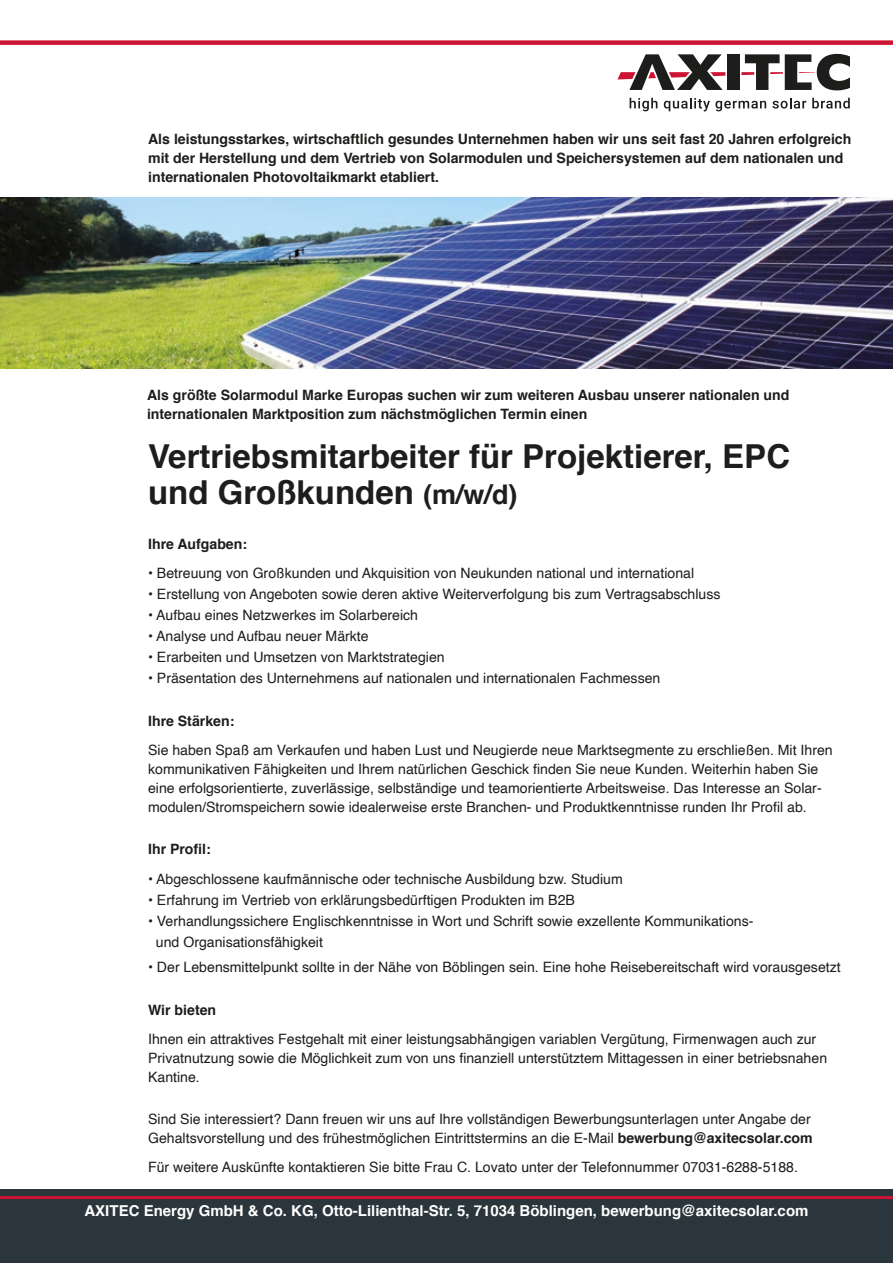
<style>
.page{position:relative;width:893px;height:1263px;background:#fff}
.page>*{position:absolute;margin:0;border:0;box-sizing:border-box;transform-origin:0 0}
.t1{font:700 33px/36px "Helvetica";color:#1d1d1b}
.t2{font:700 15px "Helvetica";color:#fff}
.t3{font:14.25px/18.8px "Helvetica";color:#1d1d1b}
.t4{font:700 14.25px/18.8px "Helvetica";color:#1d1d1b}
.s1{font-size:27px}
.s2{font-weight:700}
</style>
<div class="page">
<img style="left:0;top:198px;width:893px;height:171px">
<div style="left:0;top:40px;width:893px;height:5px;background:#cd1432"></div>
<div style="left:727px;top:54px;width:13px;height:36px;background:#1d1d1b"></div>
<svg style="left:617px;top:54px;width:108px;height:36px"></svg>
<svg style="left:741px;top:54px;width:109px;height:36px"></svg>
<svg style="left:630px;top:98px;width:27px;height:13px"></svg>
<svg style="left:664px;top:98px;width:102px;height:13px"></svg>
<svg style="left:772px;top:98px;width:34px;height:11px"></svg>
<svg style="left:812px;top:98px;width:38px;height:11px"></svg>
<div style="left:0;top:1190px;width:893px;height:73px;background:#2a363b"></div>
<hr style="left:0;top:1196px;width:893px;height:3px;background:#cd1432">
<p class="t4" style="left:148px;top:130px;width:705px">Als leistungsstarkes, wirtschaftlich gesundes Unternehmen haben wir uns seit fast 20 Jahren erfolgreich mit der Herstellung und dem Vertrieb von Solarmodulen und Speichersystemen auf dem nationalen und internationalen Photovoltaikmarkt etabliert.</p>
<p class="t4" style="left:147px;top:386px;width:644px">Als größte Solarmodul Marke Europas suchen wir zum weiteren Ausbau unserer nationalen und internationalen Marktposition zum nächstmöglichen Termin einen</p>
<h1 class="t1" style="left:148px;top:439px;width:643px">Vertriebsmitarbeiter für Projektierer, EPC und Großkunden <span class="s1">(m/w/d)</span></h1>
<p class="t4" style="left:148px;top:535px;width:101px">Ihre Aufgaben:</p>
<p class="t3" style="left:148px;top:564px;width:548px">• Betreuung von Großkunden und Akquisition von Neukunden national und international</p>
<p class="t3" style="left:148px;top:585px;width:574px">• Erstellung von Angeboten sowie deren aktive Weiterverfolgung bis zum Vertragsabschluss</p>
<p class="t3" style="left:148px;top:606px;width:271px">• Aufbau eines Netzwerkes im Solarbereich</p>
<p class="t3" style="left:148px;top:627px;width:222px">• Analyse und Aufbau neuer Märkte</p>
<p class="t3" style="left:148px;top:648px;width:298px">• Erarbeiten und Umsetzen von Marktstrategien</p>
<p class="t3" style="left:148px;top:669px;width:514px">• Präsentation des Unternehmens auf nationalen und internationalen Fachmessen</p>
<p class="t4" style="left:148px;top:712px;width:88px">Ihre Stärken:</p>
<p class="t3" style="left:148px;top:741px;width:686px">Sie haben Spaß am Verkaufen und haben Lust und Neugierde neue Marktsegmente zu erschließen. Mit Ihren kommunikativen Fähigkeiten und Ihrem natürlichen Geschick finden Sie neue Kunden. Weiterhin haben Sie eine erfolgsorientierte, zuverlässige, selbständige und teamorientierte Arbeitsweise. Das Interesse an Solar&shy;modulen/Stromspeichern sowie idealerweise erste Branchen- und Produktkenntnisse runden Ihr Profil ab.</p>
<p class="t4" style="left:148px;top:840px;width:64px">Ihr Profil:</p>
<p class="t3" style="left:148px;top:870px;width:476px">• Abgeschlossene kaufmännische oder technische Ausbildung bzw. Studium</p>
<p class="t3" style="left:148px;top:891px;width:428px">• Erfahrung im Vertrieb von erklärungsbedürftigen Produkten im B2B</p>
<p class="t3" style="left:156px;top:910px;width:599px;line-height:21px;text-indent:-8px">• Verhandlungssichere Englischkenntnisse in Wort und Schrift sowie exzellente Kommunikations&shy;und Organisationsfähigkeit</p>
<p class="t3" style="left:148px;top:958px;width:694px">• Der Lebensmittelpunkt sollte in der Nähe von Böblingen sein. Eine hohe Reisebereitschaft wird vorausgesetzt</p>
<p class="t4" style="left:148px;top:1001px;width:70px">Wir bieten</p>
<p class="t3" style="left:148px;top:1030px;width:681px">Ihnen ein attraktives Festgehalt mit einer leistungsabhängigen variablen Vergütung, Firmenwagen auch zur<br>Privatnutzung sowie die Möglichkeit zum von uns finanziell unterstütztem Mittagessen in einer betriebsnahen<br>Kantine.</p>
<p class="t3" style="left:148px;top:1110px;width:666px">Sind Sie interessiert? Dann freuen wir uns auf Ihre vollständigen Bewerbungsunterlagen unter Angabe der<br>Gehaltsvorstellung und des frühestmöglichen Eintrittstermins an die E-Mail <span class="s2">bewerbung@axitecsolar.com</span></p>
<p class="t3" style="left:148px;top:1158px;width:651px">Für weitere Auskünfte kontaktieren Sie bitte Frau C. Lovato unter der Telefonnummer 07031-6288-5188.</p>
<p class="t2" style="left:84px;top:1199px;width:725px">AXITEC Energy GmbH &amp; Co. KG, Otto-Lilienthal-Str. 5, 71034 Böblingen, bewerbung@axitecsolar.com</p>
</div>
